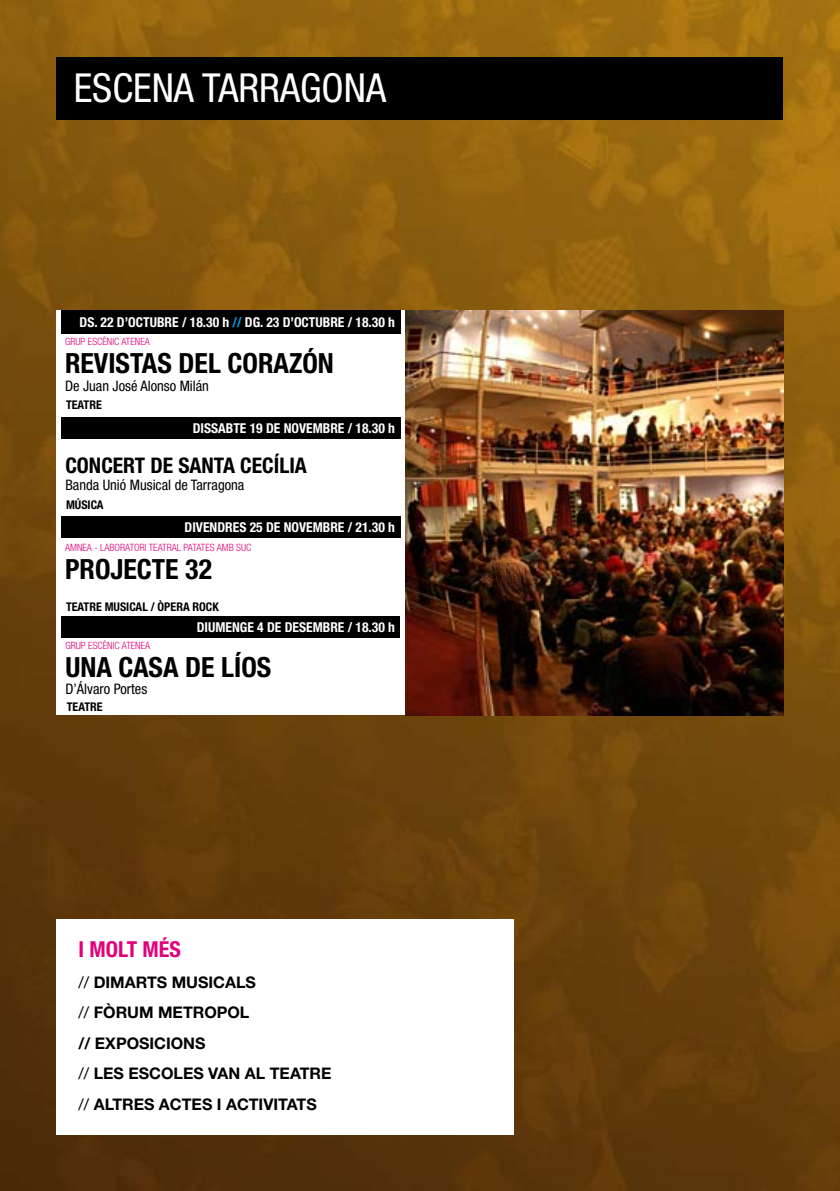
<style>
.page{position:relative;width:840px;height:1191px;background:#fff}
.page>*{position:absolute;margin:0;border:0;box-sizing:border-box;transform-origin:0 0}
.t1{font:condensed 40px "Helvetica Neue LT Std";color:#fff}
.t2{font:700 condensed 27.8px "Helvetica Neue LT Std";color:#000}
.t3{font:700 condensed 22px "Helvetica Neue LT Std";color:#e2007a}
.t4{font:700 condensed 21.6px "Helvetica Neue LT Std";color:#000}
.t5{font:700 16px/30.6px "Helvetica Neue LT Std";color:#000}
.t6{font:condensed 14.4px "Helvetica Neue LT Std";color:#000}
.t7{font:700 condensed 13.6px "Helvetica Neue LT Std";color:#fff}
.t8{font:700 condensed 12px "Helvetica Neue LT Std";color:#000}
.t9{font:300 condensed 10px "Helvetica Neue LT Std";color:#e2007a}
.s1{color:#009ee0}
.s2{font-weight:400}
</style>
<div class="page">
<img style="left:0;top:0;width:839px;height:1191px">
<div style="left:57px;top:57px;width:725px;height:62px;background:#000"></div>
<div style="left:56px;top:918px;width:457px;height:216px;background:#fff"></div>
<img style="left:405px;top:310px;width:377px;height:405px">
<div style="left:57px;top:310px;width:348px;height:405px;background:#fff"></div>
<div style="left:61px;top:310px;width:339px;height:24px;background:#000"></div>
<div style="left:61px;top:417px;width:339px;height:22px;background:#000"></div>
<div style="left:61px;top:516px;width:339px;height:22px;background:#000"></div>
<div style="left:61px;top:616px;width:339px;height:22px;background:#000"></div>
<h1 class="t1" style="left:74px;top:65px;width:313px">ESCENA TARRAGONA</h1>
<p class="t7" style="left:80px;top:314px;width:317px">DS. 22 D’OCTUBRE / 18.30 h <span class="s1">//</span> DG. 23 D’OCTUBRE / 18.30 h</p>
<p class="t9" style="left:65px;top:336px;width:86px">GRUP ESCÈNIC ATENEA</p>
<h2 class="t2" style="left:65px;top:346px;width:270px">REVISTAS DEL CORAZÓN</h2>
<p class="t6" style="left:65px;top:377px;width:145px">De Juan José Alonso Milán</p>
<p class="t8" style="left:66px;top:398px;width:37px">TEATRE</p>
<p class="t7" style="left:193px;top:420px;width:204px">DISSABTE 19 DE NOVEMBRE / 18.30 h</p>
<h3 class="t4" style="left:65px;top:452px;width:243px">CONCERT DE SANTA CECÍLIA</h3>
<p class="t6" style="left:65px;top:476px;width:180px">Banda Unió Musical de Tarragona</p>
<p class="t8" style="left:66px;top:498px;width:39px">MÚSICA</p>
<p class="t9" style="left:65px;top:542px;width:188px">AMNEA - LABORATORI TEATRAL PATATES AMB SUC</p>
<h2 class="t2" style="left:65px;top:552px;width:148px">PROJECTE 32</h2>
<p class="t7" style="left:184px;top:519px;width:212px">DIVENDRES 25 DE NOVEMBRE / 21.30 h</p>
<p class="t8" style="left:66px;top:600px;width:154px">TEATRE MUSICAL / ÒPERA ROCK</p>
<p class="t7" style="left:197px;top:619px;width:200px">DIUMENGE 4 DE DESEMBRE / 18.30 h</p>
<p class="t9" style="left:65px;top:639px;width:86px">GRUP ESCÈNIC ATENEA</p>
<h2 class="t2" style="left:65px;top:650px;width:207px">UNA CASA DE LÍOS</h2>
<p class="t6" style="left:65px;top:680px;width:83px">D’Álvaro Portes</p>
<p class="t8" style="left:67px;top:699px;width:37px">TEATRE</p>
<h3 class="t3" style="left:79px;top:936px;width:104px">I MOLT MÉS</h3>
<p class="t5" style="left:79px;top:966px;width:254px"><span class="s2">//</span> DIMARTS MUSICALS<br><span class="s2">//</span> FÒRUM METROPOL<br>// EXPOSICIONS<br><span class="s2">//</span> LES ESCOLES VAN AL TEATRE <span class="s2">//</span> ALTRES ACTES I ACTIVITATS</p>
</div>
